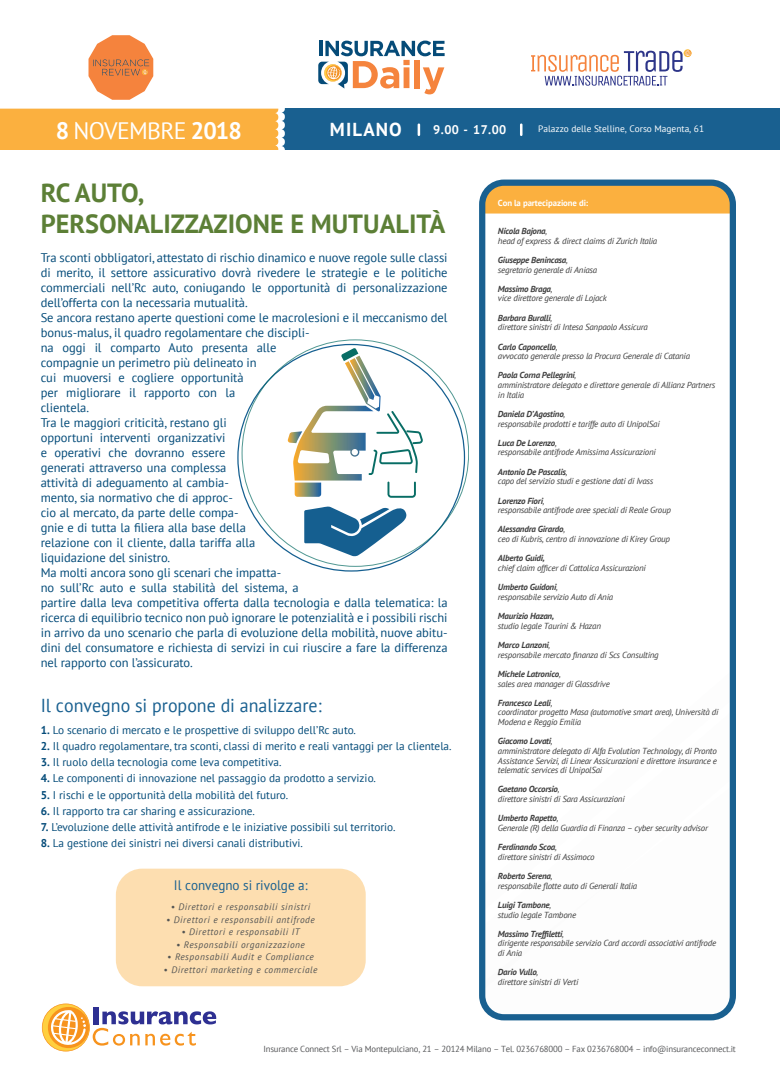
<style>
.page{position:relative;width:780px;height:1088px;background:#fff}
.page>*{position:absolute;margin:0;border:0;box-sizing:border-box;transform-origin:0 0}
.t1{font:700 26.25px/31.5px "PT Sans";color:#5c7f36}
.t2{font:23.75px "PT Sans";letter-spacing:-.03em;color:#fff}
.t3{font:18.75px "PT Sans";color:#196090;scale:.96 1}
.t4{font:700 18.75px "PT Sans";letter-spacing:.06em;color:#fff}
.t5{font:13.75px "PT Sans";color:#196090;scale:.96 1}
.t6{font:12.5px/15px "PT Sans";letter-spacing:-.005em;color:#044b79}
.t7{font:700 12.5px "PT Sans";color:#fff}
.t8{font:11.25px "PT Sans";color:#044b79}
.t9{font:italic 9.38px "PT Sans";letter-spacing:.055em;color:#545554}
.t10{font:9.38px "PT Sans";color:#fff}
.t11{font:italic 8.75px/9.6px "PT Sans";letter-spacing:-.025em;color:#3f3f3f}
.t12{font:8.75px "PT Sans";letter-spacing:-.02em;color:#57585a}
.t13{font:italic 700 8.75px "PT Sans";letter-spacing:-.025em;color:#3f3f3f}
.t14{font:700 8.75px "PT Sans";letter-spacing:-.01em;color:#fff}
.s1{font-weight:700}
</style>
<div class="page">
<div style="left:116px;top:868px;width:250px;height:118px;background:#fddeb0;border-radius:26px"></div>
<div style="left:253px;top:108px;width:527px;height:42px;background:#196090"></div>
<div style="left:0;top:108px;width:285px;height:42px;background:#fbb03f"></div>
<svg style="left:42px;top:1003px;width:174px;height:48px"></svg>
<svg style="left:417px;top:123px;width:3px;height:13px"></svg>
<svg style="left:520px;top:123px;width:2px;height:13px"></svg>
<div style="left:486px;top:187px;width:243px;height:26px;background:#fbb03f"></div>
<div style="left:479px;top:180px;width:257px;height:840px;border:6px solid #196090;border-radius:22px"></div>
<svg style="left:531px;top:49px;width:160px;height:37px"></svg>
<svg style="left:88px;top:35px;width:65px;height:65px"></svg>
<svg style="left:318px;top:41px;width:126px;height:53px"></svg>
<svg style="left:287px;top:348px;width:136px;height:150px"></svg>
<svg style="left:304px;top:506px;width:104px;height:50px"></svg>
<h2 class="t2" style="left:56px;top:116px;width:187px"><span class="s1">8</span> NOVEMBRE <span class="s1">2018</span></h2>
<h3 class="t4" style="left:330px;top:117px;width:73px">MILANO</h3>
<h3 class="t7" style="left:433px;top:121px;width:75px">9.00 - 17.00</h3>
<p class="t10" style="left:538px;top:123px;width:167px">Palazzo delle Stelline, Corso Magenta, 61</p>
<h1 class="t1" style="left:41px;top:176px;width:406px">RC AUTO,<br>PERSONALIZZAZIONE E MUTUALITÀ</h1>
<p class="t6" style="left:41px;top:250px;width:408px">Tra sconti obbligatori, attestato di rischio dinamico e nuove regole sulle classi di merito, il settore assicurativo dovrà rivedere le strategie e le politiche commerciali nell’Rc auto, coniugando le opportunità di personalizzazione dell’offerta con la necessaria mutualità.<br>Se ancora restano aperte questioni come le macrolesioni e il meccanismo del bonus-malus, il quadro regolamentare che discipli-<br>na oggi il comparto Auto presenta alle<br>compagnie un perimetro più delineato in<br>cui muoversi e cogliere opportunità<br>per migliorare il rapporto con la<br>clientela.<br>Tra le maggiori criticità, restano gli<br>opportuni interventi organizzativi<br>e operativi che dovranno essere<br>generati attraverso una complessa<br>attività di adeguamento al cambia-<br>mento, sia normativo che di approc-<br>cio al mercato, da parte delle compa-<br>gnie e di tutta la filiera alla base della<br>relazione con il cliente, dalla tariffa alla<br>liquidazione del sinistro.<br>Ma molti ancora sono gli scenari che impatta-<br>no sull’Rc auto e sulla stabilità del sistema, a<br>partire dalla leva competitiva offerta dalla tecnologia e dalla telematica: la ricerca di equilibrio tecnico non può ignorare le potenzialità e i possibili rischi in arrivo da uno scenario che parla di evoluzione della mobilità, nuove abitu&shy;dini del consumatore e richiesta di servizi in cui riuscire a fare la differenza nel rapporto con l’assicurato.</p>
<h3 class="t3" style="left:41px;top:693px;width:294px">Il convegno si propone di analizzare:</h3>
<p class="t8" style="left:41px;top:722px;width:317px"><span class="s1">1.</span> Lo scenario di mercato e le prospettive di sviluppo dell’Rc auto.</p>
<p class="t8" style="left:41px;top:739px;width:412px"><span class="s1">2.</span> Il quadro regolamentare, tra sconti, classi di merito e reali vantaggi per la clientela.</p>
<p class="t8" style="left:41px;top:755px;width:242px"><span class="s1">3.</span> Il ruolo della tecnologia come leva competitiva.</p>
<p class="t8" style="left:41px;top:771px;width:337px"><span class="s1">4.</span> Le componenti di innovazione nel passaggio da prodotto a servizio.</p>
<p class="t8" style="left:41px;top:787px;width:249px"><span class="s1">5.</span> I rischi e le opportunità della mobilità del futuro.</p>
<p class="t8" style="left:41px;top:804px;width:216px"><span class="s1">6.</span> Il rapporto tra car sharing e assicurazione.</p>
<p class="t8" style="left:41px;top:820px;width:356px"><span class="s1">7.</span> L’evoluzione delle attività antifrode e le iniziative possibili sul territorio.</p>
<p class="t8" style="left:41px;top:836px;width:264px"><span class="s1">8.</span> La gestione dei sinistri nei diversi canali distributivi.</p>
<h3 class="t5" style="left:174px;top:876px;width:141px">Il convegno si rivolge a:</h3>
<p class="t9" style="left:171px;top:901px;width:141px">• Direttori e responsabili sinistri</p>
<p class="t9" style="left:166px;top:913px;width:150px">• Direttori e responsabili antifrode</p>
<p class="t9" style="left:181px;top:926px;width:120px">• Direttori e responsabili IT</p>
<p class="t9" style="left:176px;top:938px;width:130px">• Responsabili organizzazione</p>
<p class="t9" style="left:167px;top:951px;width:148px">• Responsabili Audit e Compliance</p>
<p class="t9" style="left:164px;top:963px;width:155px">• Direttori marketing e commerciale</p>
<p class="t14" style="left:498px;top:197px;width:92px">Con la partecipazione di:</p>
<p class="t11" style="left:498px;top:226px;width:161px"><span class="s1">Nicola Bajona</span>,<br>head of express &amp; direct claims di Zurich Italia</p>
<p class="t11" style="left:498px;top:255px;width:101px"><span class="s1">Giuseppe Benincasa</span>, segretario generale di Aniasa</p>
<p class="t11" style="left:498px;top:284px;width:110px"><span class="s1">Massimo Braga</span>,<br>vice direttore generale di Lojack</p>
<p class="t11" style="left:498px;top:313px;width:151px"><span class="s1">Barbara Buralli</span>,<br>direttore sinistri di Intesa Sanpaolo Assicura</p>
<p class="t11" style="left:498px;top:341px;width:193px"><span class="s1">Carlo Caponcello</span>,<br>avvocato generale presso la Procura Generale di Catania</p>
<p class="t11" style="left:498px;top:370px;width:219px"><span class="s1">Paola Corna Pellegrini</span>,<br>amministratore delegato e direttore generale di Allianz Partners in Italia</p>
<p class="t11" style="left:498px;top:409px;width:163px"><span class="s1">Daniela D’Agostino</span>,<br>responsabile prodotti e tariffe auto di UnipolSai</p>
<p class="t11" style="left:498px;top:438px;width:159px"><span class="s1">Luca De Lorenzo</span>,<br>responsabile antifrode Amissima Assicurazioni</p>
<p class="t11" style="left:498px;top:467px;width:157px"><span class="s1">Antonio De Pascalis</span>,<br>capo del servizio studi e gestione dati di Ivass</p>
<p class="t11" style="left:498px;top:495px;width:174px"><span class="s1">Lorenzo Fiori</span>,<br>responsabile antifrode aree speciali di Reale Group</p>
<p class="t11" style="left:498px;top:524px;width:174px"><span class="s1">Alessandra Girardo</span>,<br>ceo di Kubris, centro di innovazione di Kirey Group</p>
<p class="t13" style="left:498px;top:552px;width:48px">Alberto Guidi,</p>
<p class="t11" style="left:498px;top:558px;width:149px;line-height:19.2px">chief claim officer di Cattolica Assicurazioni<br><span class="s1">Umberto Guidoni</span>,</p>
<p class="t11" style="left:498px;top:592px;width:117px">responsabile servizio Auto di Ania</p>
<p class="t13" style="left:498px;top:610px;width:58px">Maurizio Hazan,</p>
<p class="t11" style="left:498px;top:621px;width:105px">studio legale Taurini &amp; Hazan</p>
<p class="t11" style="left:498px;top:640px;width:162px"><span class="s1">Marco Lanzoni</span>,<br>responsabile mercato finanza di Scs Consulting</p>
<p class="t11" style="left:498px;top:669px;width:113px"><span class="s1">Michele Latronico</span>,<br>sales area manager di Glassdrive</p>
<p class="t11" style="left:498px;top:698px;width:222px"><span class="s1">Francesco Leali</span>,<br>coordinator progetto Masa (automotive smart area), Università di<br>Modena e Reggio Emilia</p>
<p class="t11" style="left:498px;top:736px;width:220px"><span class="s1">Giacomo Lovati</span>,<br>amministratore delegato di Alfa Evolution Technology, di Pronto Assistance Servizi, di Linear Assicurazioni e direttore insurance e telematic services di UnipolSai</p>
<p class="t11" style="left:498px;top:784px;width:128px"><span class="s1">Gaetano Occorsio</span>,<br>direttore sinistri di Sara Assicurazioni</p>
<p class="t11" style="left:498px;top:813px;width:212px"><span class="s1">Umberto Rapetto</span>,<br>Generale (R) della Guardia di Finanza – cyber security advisor</p>
<p class="t11" style="left:498px;top:842px;width:98px"><span class="s1">Ferdinando Scoa</span>,<br>direttore sinistri di Assimoco</p>
<p class="t11" style="left:498px;top:871px;width:141px"><span class="s1">Roberto Serena</span>,<br>responsabile flotte auto di Generali Italia</p>
<p class="t11" style="left:498px;top:900px;width:80px"><span class="s1">Luigi Tambone</span>,<br>studio legale Tambone</p>
<p class="t11" style="left:498px;top:929px;width:220px"><span class="s1">Massimo Treffiletti</span>,<br>dirigente responsabile servizio Card accordi associativi antifrode di Ania</p>
<p class="t11" style="left:498px;top:967px;width:82px"><span class="s1">Dario Vullo</span>,<br>direttore sinistri di Verti</p>
<p class="t12" style="left:263px;top:1043px;width:474px">Insurance Connect Srl – Via Montepulciano, 21 – 20124 Milano – Tel. 0236768000 – Fax 0236768004 – info@insuranceconnect.it</p>
</div>
